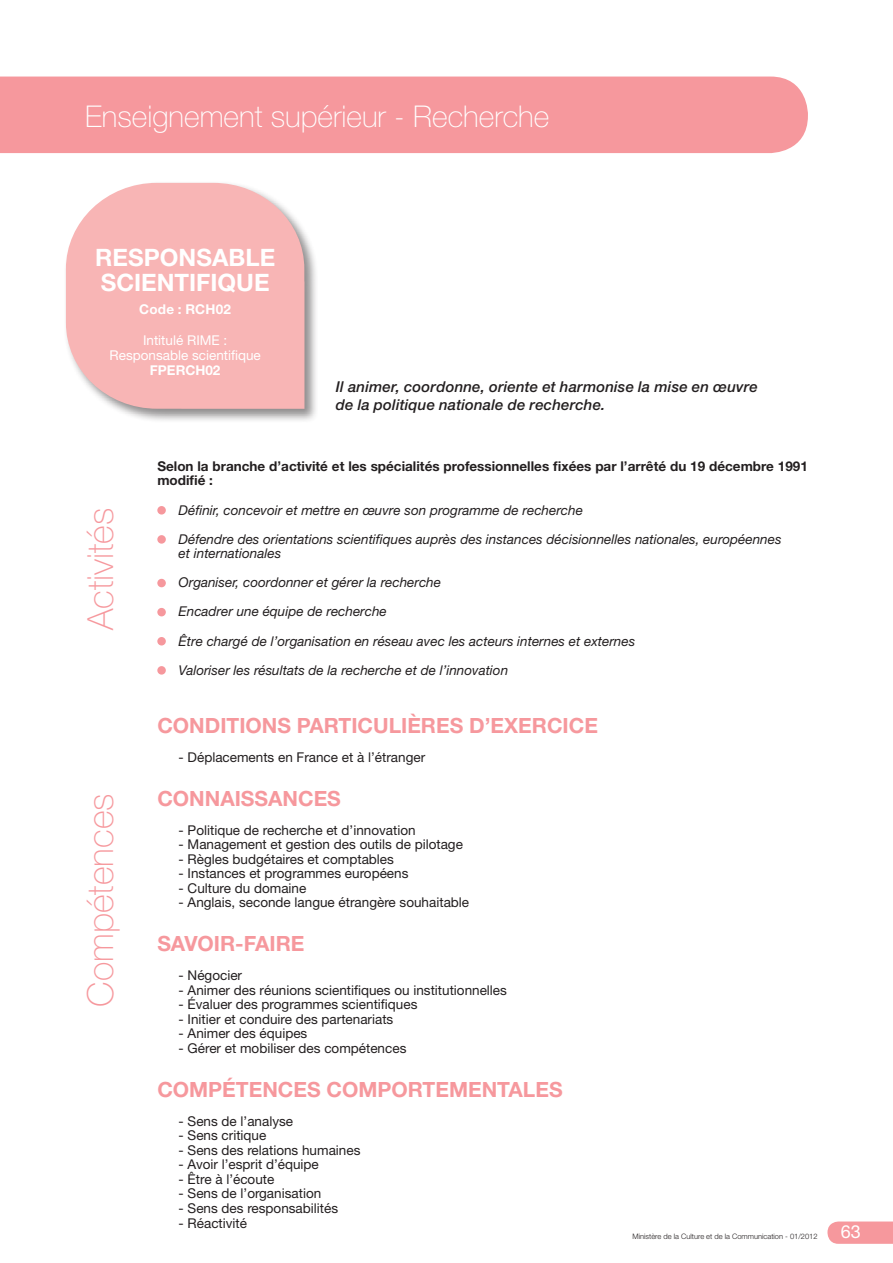
<style>
.page{position:relative;width:893px;height:1263px;background:#fff}
.page>*{position:absolute;margin:0;border:0;box-sizing:border-box;transform-origin:0 0}
.t1{font:100 36px "Helvetica Neue";color:#f6989d}
.t2{font:100 30px "Helvetica Neue";color:#fff}
.t3{font:700 24px/25.5px "Helvetica Neue";color:#fff}
._02-Texte_courant{font:700 21px "Helvetica Neue";color:#f6989d}
.t4{font:18px "Helvetica Neue";color:#fff}
._01_Définition_de_po{font:italic 500 15px/18px "Helvetica Neue";letter-spacing:.01em;color:#231f20}
._02-Texte_courant-2{font:13.5px "Helvetica Neue";color:#231f20}
._02-Texte_courant-3{font:italic 13.5px/14.5px "Helvetica Neue";color:#231f20}
._02-Texte_courant-4{font:700 13.5px/14.5px "Helvetica Neue";color:#231f20}
.t5{font:13.5px "Helvetica Neue";color:#fff}
.t6{font:700 13.5px "Helvetica Neue";letter-spacing:.005em;color:#fff}
.t7{font:300 7.5px "Helvetica Neue";color:#231f20}
</style>
<div class="page">
<div style="left:0;top:77px;width:808px;height:76px;background:#f6989d"></div>
<div style="left:64px;top:181px;width:255px;height:242px;background:#231f20;opacity:.5"></div>
<svg style="left:66px;top:183px;width:238px;height:226px;background:#f7bbbb"></svg>
<svg style="left:827px;top:1221px;width:66px;height:23px;background:#f69fa3"></svg>
<div style="left:157px;top:506px;width:9px;height:8px;background:#f6989d;border-radius:50%"></div>
<div style="left:157px;top:535px;width:9px;height:9px;background:#f6989d;border-radius:50%"></div>
<div style="left:157px;top:579px;width:9px;height:8px;background:#f6989d;border-radius:50%"></div>
<div style="left:157px;top:608px;width:9px;height:8px;background:#f6989d;border-radius:50%"></div>
<div style="left:157px;top:637px;width:9px;height:8px;background:#f6989d;border-radius:50%"></div>
<div style="left:157px;top:666px;width:9px;height:9px;background:#f6989d;border-radius:50%"></div>
<p class="t2" style="left:85px;top:99px;width:466px">Enseignement supérieur - Recherche</p>
<p class="t3" style="left:95px;top:244px;width:182px">RESPONSABLE<br>SCIENTIFIQUE</p>
<p class="t6" style="left:139px;top:301px;width:93px">Code : RCH02</p>
<p class="t5" style="left:143px;top:333px;width:86px">Intitulé RIME :</p>
<p class="t5" style="left:110px;top:348px;width:153px">Responsable scientifique</p>
<p class="t6" style="left:150px;top:362px;width:72px">FPERCH02</p>
<p class="_01_Définition_de_po" style="left:336px;top:378px;width:423px">Il animer, coordonne, oriente et harmonise la mise en œuvre de la politique nationale de recherche.</p>
<p class="t1" style="left:80px;top:630px;width:124px;rotate:-90deg">Activités</p>
<p class="t1" style="left:80px;top:1007px;width:215px;rotate:-90deg">Compétences</p>
<p class="_02-Texte_courant-4" style="left:157px;top:458px;width:652px">Selon la branche d’activité et les spécialités professionnelles fixées par l’arrêté du 19 décembre 1991 modifié :</p>
<p class="_02-Texte_courant-3" style="left:179px;top:502px;width:406px">Définir, concevoir et mettre en œuvre son programme de recherche</p>
<p class="_02-Texte_courant-3" style="left:179px;top:531px;width:604px">Défendre des orientations scientifiques auprès des instances décisionnelles nationales, européennes et internationales</p>
<p class="_02-Texte_courant-3" style="left:179px;top:575px;width:264px">Organiser, coordonner et gérer la recherche</p>
<p class="_02-Texte_courant-3" style="left:179px;top:604px;width:210px">Encadrer une équipe de recherche</p>
<p class="_02-Texte_courant-3" style="left:179px;top:633px;width:458px">Être chargé de l’organisation en réseau avec les acteurs internes et externes</p>
<p class="_02-Texte_courant-3" style="left:179px;top:662px;width:331px">Valoriser les résultats de la recherche et de l’innovation</p>
<p class="_02-Texte_courant" style="left:157px;top:712px;width:442px">CONDITIONS PARTICULIÈRES D’EXERCICE</p>
<p class="_02-Texte_courant-2" style="left:179px;top:749px;width:248px">- Déplacements en France et à l’étranger</p>
<p class="_02-Texte_courant" style="left:157px;top:785px;width:185px">CONNAISSANCES</p>
<p class="_02-Texte_courant-2" style="left:179px;top:822px;width:239px">- Politique de recherche et d’innovation</p>
<p class="_02-Texte_courant-2" style="left:179px;top:836px;width:286px">- Management et gestion des outils de pilotage</p>
<p class="_02-Texte_courant-2" style="left:179px;top:851px;width:217px">- Règles budgétaires et comptables</p>
<p class="_02-Texte_courant-2" style="left:179px;top:865px;width:231px">- Instances et programmes européens</p>
<p class="_02-Texte_courant-2" style="left:179px;top:880px;width:129px">- Culture du domaine</p>
<p class="_02-Texte_courant-2" style="left:179px;top:894px;width:292px">- Anglais, seconde langue étrangère souhaitable</p>
<p class="_02-Texte_courant" style="left:157px;top:931px;width:149px">SAVOIR-FAIRE</p>
<p class="_02-Texte_courant-2" style="left:179px;top:967px;width:65px">- Négocier</p>
<p class="_02-Texte_courant-2" style="left:179px;top:982px;width:330px">- Animer des réunions scientifiques ou institutionnelles</p>
<p class="_02-Texte_courant-2" style="left:179px;top:996px;width:240px">- Évaluer des programmes scientifiques</p>
<p class="_02-Texte_courant-2" style="left:179px;top:1011px;width:216px">- Initier et conduire des partenariats</p>
<p class="_02-Texte_courant-2" style="left:179px;top:1025px;width:130px">- Animer des équipes</p>
<p class="_02-Texte_courant-2" style="left:179px;top:1040px;width:229px">- Gérer et mobiliser des compétences</p>
<p class="_02-Texte_courant" style="left:157px;top:1076px;width:407px">COMPÉTENCES COMPORTEMENTALES</p>
<p class="_02-Texte_courant-2" style="left:179px;top:1113px;width:116px">- Sens de l’analyse</p>
<p class="_02-Texte_courant-2" style="left:179px;top:1127px;width:89px">- Sens critique</p>
<p class="_02-Texte_courant-2" style="left:179px;top:1142px;width:183px">- Sens des relations humaines</p>
<p class="_02-Texte_courant-2" style="left:179px;top:1156px;width:142px">- Avoir l’esprit d’équipe</p>
<p class="_02-Texte_courant-2" style="left:179px;top:1171px;width:97px">- Être à l’écoute</p>
<p class="_02-Texte_courant-2" style="left:179px;top:1185px;width:144px">- Sens de l’organisation</p>
<p class="_02-Texte_courant-2" style="left:179px;top:1200px;width:161px">- Sens des responsabilités</p>
<p class="_02-Texte_courant-2" style="left:179px;top:1215px;width:70px">- Réactivité</p>
<p class="t7" style="left:632px;top:1231px;width:187px">Ministère de la Culture et de la Communication - 01/2012</p>
<p class="t4" style="left:841px;top:1221px;width:22px">63</p>
</div>
